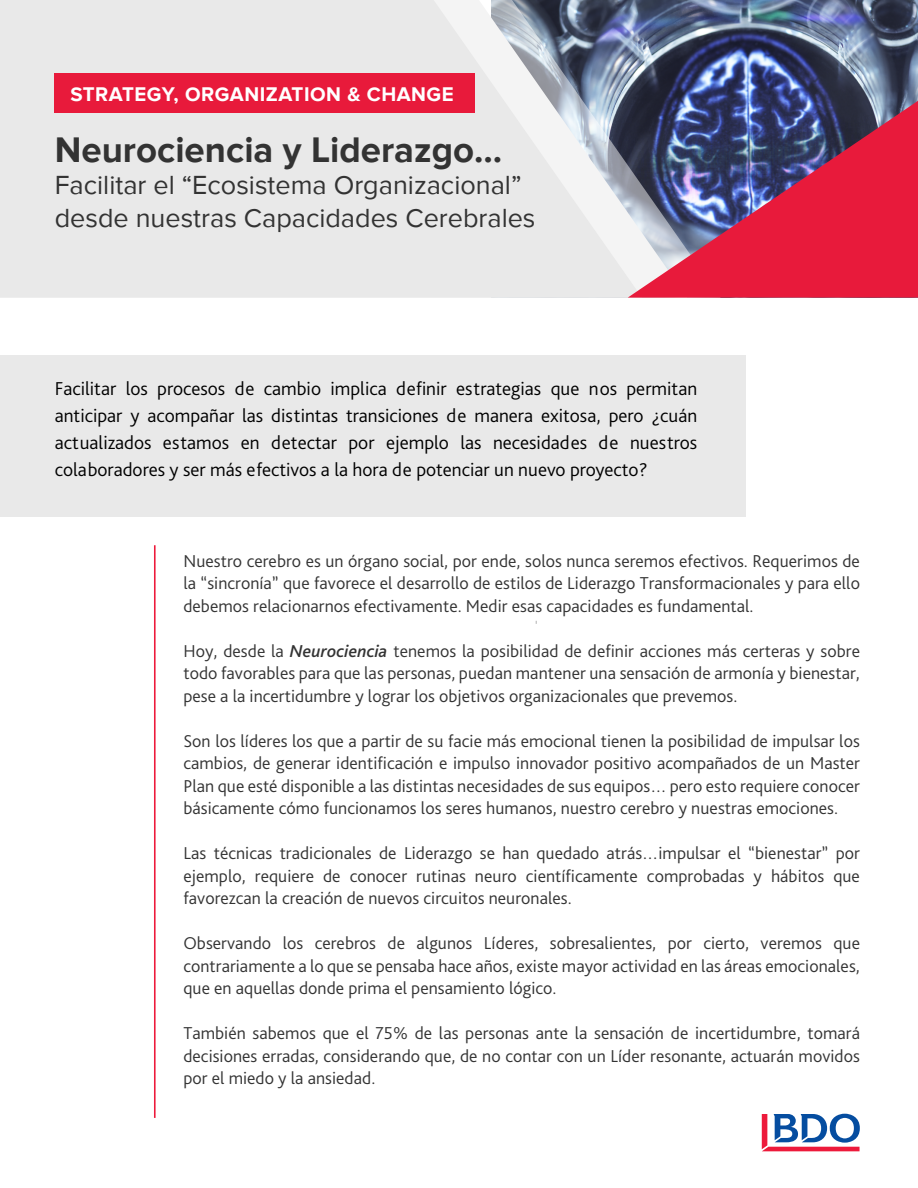
<style>
.page{position:relative;width:918px;height:1188px;background:#fff}
.page>*{position:absolute;margin:0;border:0;box-sizing:border-box;transform-origin:0 0}
.t1{font:700 36.6px "Proxima Nova";color:#333}
.t2{font:27px/32.4px "Proxima Nova";color:#333}
.t3{font:700 20.4px "Proxima Nova";letter-spacing:.025em;color:#fff}
.t4{font:300 19.5px/27px "Bliss Pro";color:#000;text-align:justify}
.t5{font:300 18px/22.5px "Bliss Pro";letter-spacing:.005em;color:#333;text-align:justify}
.s1{font-weight:500;font-style:italic}
</style>
<div class="page">
<img style="left:723px;top:0;width:195px;height:101px">
<svg style="left:642px;top:0;width:45px;height:101px;background:#47516b"></svg>
<svg style="left:0;top:0;width:642px;height:298px;background:#dfe0e2"></svg>
<img style="left:628px;top:101px;width:290px;height:197px">
<div style="left:55px;top:74px;width:420px;height:39px;background:#e81a3b"></div>
<div style="left:0;top:355px;width:746px;height:162px;background:#e9e9e9"></div>
<hr style="left:154px;top:545px;width:2px;height:573px;background:#ed1a3b">
<svg style="left:762px;top:1114px;width:98px;height:37px"></svg>
<p class="t3" style="left:70px;top:82px;width:385px">STRATEGY, ORGANIZATION &amp; CHANGE</p>
<h1 class="t1" style="left:55px;top:128px;width:449px">Neurociencia y Liderazgo…</h1>
<h2 class="t2" style="left:55px;top:169px;width:482px">Facilitar el “Ecosistema Organizacional” desde nuestras Capacidades Cerebrales</h2>
<p class="t4" style="left:55px;top:375px;width:644px">Facilitar los procesos de cambio implica definir estrategias que nos permitan anticipar y acompañar las distintas transiciones de manera exitosa, pero ¿cuán actualizados estamos en detectar por ejemplo las necesidades de nuestros colaboradores y ser más efectivos a la hora de potenciar un nuevo proyecto?</p>
<p class="t5" style="left:183px;top:549px;width:678px">Nuestro cerebro es un órgano social, por ende, solos nunca seremos efectivos. Requerimos de la “sincronía” que favorece el desarrollo de estilos de Liderazgo Transformacionales y para ello debemos relacionarnos efectivamente. Medir esas capacidades es fundamental.</p>
<p class="t5" style="left:183px;top:639px;width:678px">Hoy, desde la <span class="s1">Neurociencia</span> tenemos la posibilidad de definir acciones más certeras y sobre todo favorables para que las personas, puedan mantener una sensación de armonía y bienestar, pese a la incertidumbre y lograr los objetivos organizacionales que prevemos.</p>
<p class="t5" style="left:183px;top:729px;width:678px">Son los líderes los que a partir de su facie más emocional tienen la posibilidad de impulsar los cambios, de generar identificación e impulso innovador positivo acompañados de un Master Plan que esté disponible a las distintas necesidades de sus equipos… pero esto requiere conocer básicamente cómo funcionamos los seres humanos, nuestro cerebro y nuestras emociones.</p>
<p class="t5" style="left:183px;top:842px;width:678px">Las técnicas tradicionales de Liderazgo se han quedado atrás…impulsar el “bienestar” por ejemplo, requiere de conocer rutinas neuro científicamente comprobadas y hábitos que favorezcan la creación de nuevos circuitos neuronales.</p>
<p class="t5" style="left:183px;top:932px;width:678px">Observando los cerebros de algunos Líderes, sobresalientes, por cierto, veremos que contrariamente a lo que se pensaba hace años, existe mayor actividad en las áreas emocionales, que en aquellas donde prima el pensamiento lógico.</p>
<p class="t5" style="left:183px;top:1022px;width:678px">También sabemos que el 75% de las personas ante la sensación de incertidumbre, tomará decisiones erradas, considerando que, de no contar con un Líder resonante, actuarán movidos por el miedo y la ansiedad.</p>
</div>
